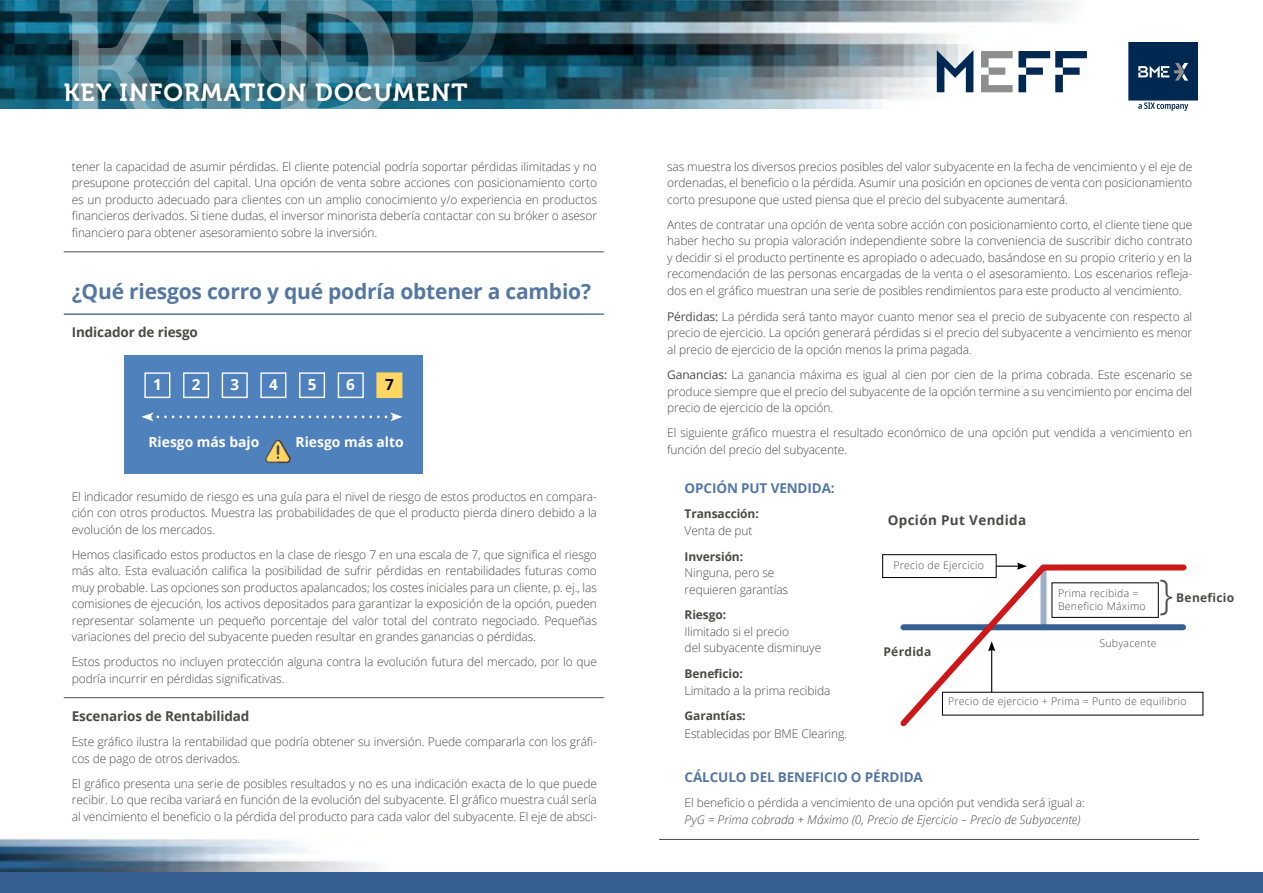
<style>
.page{position:relative;width:1263px;height:893px;background:#fff}
.page>*{position:absolute;margin:0;border:0;box-sizing:border-box;transform-origin:0 0}
.t1{font:24.6px "Museo 700";letter-spacing:.05em;color:#fff}
.t2{font:700 21px "Open Sans";letter-spacing:-.01em;color:#5477a1}
.t3{font:700 15.3px "Open Sans";color:#fff}
.t4{font:700 15.3px "Open Sans";color:#000}
.t5{font:700 13.8px "Open Sans";color:#fff}
.t6{font:700 13.5px "Open Sans";letter-spacing:-.01em;color:#5477a1}
.t7{font:700 13.5px "Open Sans";letter-spacing:-.01em;color:#4a4a49}
.t8{font:700 13.5px "Open Sans";letter-spacing:.025em;color:#4a4a49}
.t9{font:300 12px/16.5px "Open Sans";letter-spacing:-.01em;color:#4a4a49;text-align:justify}
.t10{font:italic 300 12px "Open Sans";color:#4a4a49}
.t11{font:700 12px "Open Sans";letter-spacing:-.01em;color:#4a4a49}
.t12{font:700 12px "Open Sans";letter-spacing:.025em;color:#4a4a49}
.t13{font:300 10.5px/12.8px "Open Sans";letter-spacing:.025em;color:#4a4a49}
.s1{font-weight:400}
</style>
<div class="page">
<img style="left:0;top:0;width:1070px;height:109px">
<svg style="left:60px;top:0;width:437px;height:109px;background:#386b7c"></svg>
<svg style="left:1128px;top:42px;width:70px;height:69px;background:#2f4f70"></svg>
<svg style="left:937px;top:50px;width:36px;height:42px"></svg>
<svg style="left:981px;top:51px;width:106px;height:41px"></svg>
<img style="left:0;top:839px;width:501px;height:34px">
<hr style="left:659px;top:839px;width:540px;height:1px;background:#4a4a49">
<hr style="left:64px;top:252px;width:540px;height:1px;background:#4a4a49">
<hr style="left:64px;top:313px;width:540px;height:2px;background:#5477a1">
<hr style="left:64px;top:697px;width:540px;height:1px;background:#4a4a49">
<div style="left:0;top:873px;width:1263px;height:20px;background:#365f91"></div>
<div style="left:124px;top:355px;width:299px;height:118px;background:#4f81bd"></div>
<div style="left:144px;top:372px;width:26px;height:26px;border:1px solid #fff"></div>
<div style="left:222px;top:372px;width:26px;height:26px;border:1px solid #fff"></div>
<div style="left:338px;top:372px;width:26px;height:26px;border:1px solid #fff"></div>
<div style="left:183px;top:372px;width:26px;height:26px;border:1px solid #fff"></div>
<div style="left:299px;top:372px;width:26px;height:26px;border:1px solid #fff"></div>
<div style="left:260px;top:372px;width:26px;height:26px;border:1px solid #fff"></div>
<div style="left:376px;top:372px;width:26px;height:26px;background:#ffd663;border:1px solid #ffd663"></div>
<svg style="left:141px;top:412px;width:261px;height:9px"></svg>
<svg style="left:265px;top:440px;width:26px;height:23px"></svg>
<svg style="left:900px;top:561px;width:289px;height:166px"></svg>
<div style="left:882px;top:554px;width:114px;height:24px;border:1px solid #000"></div>
<div style="left:1052px;top:583px;width:106px;height:35px;border:1px solid #000"></div>
<svg style="left:1160px;top:580px;width:12px;height:35px"></svg>
<h1 class="t1" style="left:64px;top:79px;width:405px">KEY INFORMATION DOCUMENT</h1>
<p class="t9" style="left:72px;top:158px;width:527px">tener la capacidad de asumir pérdidas. El cliente potencial podría soportar pérdidas ilimitadas y no presupone protección del capital. Una opción de venta sobre acciones con posicionamiento corto es un producto adecuado para clientes con un amplio conocimiento y/o experiencia en productos financieros derivados. Si tiene dudas, el inversor minorista debería contactar con su bróker o asesor financiero para obtener asesoramiento sobre la inversión.</p>
<h2 class="t2" style="left:72px;top:276px;width:521px">¿Qué riesgos corro y qué podría obtener a cambio?</h2>
<p class="t7" style="left:72px;top:323px;width:128px">Indicador de riesgo</p>
<p class="t3" style="left:153px;top:373px;width:10px">1</p>
<p class="t3" style="left:192px;top:373px;width:10px">2</p>
<p class="t3" style="left:230px;top:373px;width:10px">3</p>
<p class="t3" style="left:269px;top:373px;width:10px">4</p>
<p class="t3" style="left:308px;top:373px;width:10px">5</p>
<p class="t3" style="left:346px;top:373px;width:10px">6</p>
<p class="t4" style="left:385px;top:373px;width:10px">7</p>
<p class="t5" style="left:148px;top:432px;width:113px">Riesgo más bajo</p>
<p class="t5" style="left:296px;top:432px;width:110px">Riesgo más alto</p>
<p class="t9" style="left:72px;top:488px;width:527px">El indicador resumido de riesgo es una guía para el nivel de riesgo de estos productos en compara&shy;ción con otros productos. Muestra las probabilidades de que el producto pierda dinero debido a la evolución de los mercados.</p>
<p class="t9" style="left:72px;top:546px;width:527px">Hemos clasificado estos productos en la clase de riesgo 7 en una escala de 7, que significa el riesgo más alto. Esta evaluación califica la posibilidad de sufrir pérdidas en rentabilidades futuras como muy probable. Las opciones son productos apalancados; los costes iniciales para un cliente, p. ej., las comisiones de ejecución, los activos depositados para garantizar la exposición de la opción, pueden representar solamente un pequeño porcentaje del valor total del contrato negociado. Pequeñas variaciones del precio del subyacente pueden resultar en grandes ganancias o pérdidas.</p>
<p class="t9" style="left:72px;top:653px;width:527px">Estos productos no incluyen protección alguna contra la evolución futura del mercado, por lo que podría incurrir en pérdidas significativas.</p>
<p class="t7" style="left:72px;top:707px;width:179px">Escenarios de Rentabilidad</p>
<p class="t9" style="left:72px;top:733px;width:527px">Este gráfico ilustra la rentabilidad que podría obtener su inversión. Puede compararla con los gráfi&shy;cos de pago de otros derivados.</p>
<p class="t9" style="left:72px;top:775px;width:527px">El gráfico presenta una serie de posibles resultados y no es una indicación exacta de lo que puede recibir. Lo que reciba variará en función de la evolución del subyacente. El gráfico muestra cuál sería al vencimiento el beneficio o la pérdida del producto para cada valor del subyacente. El eje de absci-</p>
<p class="t9" style="left:667px;top:158px;width:527px">sas muestra los diversos precios posibles del valor subyacente en la fecha de vencimiento y el eje de ordenadas, el beneficio o la pérdida. Asumir una posición en opciones de venta con posicionamiento corto presupone que usted piensa que el precio del subyacente aumentará.</p>
<p class="t9" style="left:667px;top:216px;width:527px">Antes de contratar una opción de venta sobre acción con posicionamiento corto, el cliente tiene que haber hecho su propia valoración independiente sobre la conveniencia de suscribir dicho contrato y decidir si el producto pertinente es apropiado o adecuado, basándose en su propio criterio y en la recomendación de las personas encargadas de la venta o el asesoramiento. Los escenarios refleja&shy;dos en el gráfico muestran una serie de posibles rendimientos para este producto al vencimiento.</p>
<p class="t9" style="left:667px;top:308px;width:527px"><span class="s1">Pérdidas:</span> La pérdida será tanto mayor cuanto menor sea el precio de subyacente con respecto al precio de ejercicio. La opción generará pérdidas si el precio del subyacente a vencimiento es menor al precio de ejercicio de la opción menos la prima pagada.</p>
<p class="t9" style="left:667px;top:366px;width:527px"><span class="s1">Ganancias:</span> La ganancia máxima es igual al cien por cien de la prima cobrada. Este escenario se produce siempre que el precio del subyacente de la opción termine a su vencimiento por encima del precio de ejercicio de la opción.</p>
<p class="t9" style="left:667px;top:424px;width:527px">El siguiente gráfico muestra el resultado económico de una opción put vendida a vencimiento en función del precio del subyacente.</p>
<p class="t6" style="left:685px;top:478px;width:152px">OPCIÓN PUT VENDIDA:</p>
<p class="t11" style="left:685px;top:505px;width:76px">Transacción:</p>
<p class="t9" style="left:685px;top:522px;width:69px">Venta de put</p>
<p class="t11" style="left:685px;top:548px;width:60px">Inversión:</p>
<p class="t9" style="left:685px;top:564px;width:105px">Ninguna, pero se requieren garantías</p>
<p class="t11" style="left:685px;top:606px;width:43px">Riesgo:</p>
<p class="t9" style="left:685px;top:623px;width:138px">Ilimitado si el precio<br>del subyacente disminuye</p>
<p class="t11" style="left:685px;top:665px;width:60px">Beneficio:</p>
<p class="t9" style="left:685px;top:682px;width:147px">Limitado a la prima recibida</p>
<p class="t11" style="left:685px;top:707px;width:62px">Garantías:</p>
<p class="t9" style="left:685px;top:725px;width:164px">Establecidas por BME Clearing.</p>
<p class="t6" style="left:685px;top:768px;width:240px">CÁLCULO DEL BENEFICIO O PÉRDIDA</p>
<p class="t9" style="left:685px;top:794px;width:402px">El beneficio o pérdida a vencimiento de una opción put vendida será igual a:</p>
<p class="t10" style="left:685px;top:812px;width:397px">PyG = Prima cobrada + Máximo (0, Precio de Ejercicio – Precio de Subyacente)</p>
<p class="t8" style="left:888px;top:510px;width:140px">Opción Put Vendida</p>
<p class="t13" style="left:893px;top:558px;width:92px">Precio de Ejercicio</p>
<p class="t13" style="left:1058px;top:587px;width:89px">Prima recibida =<br>Beneficio Máximo</p>
<p class="t12" style="left:1176px;top:590px;width:60px">Beneficio</p>
<p class="t13" style="left:1099px;top:636px;width:59px">Subyacente</p>
<p class="t12" style="left:883px;top:643px;width:49px">Pérdida</p>
<p class="t13" style="left:948px;top:695px;width:240px">Precio de ejercicio + Prima = Punto de equilibrio</p>
</div>
